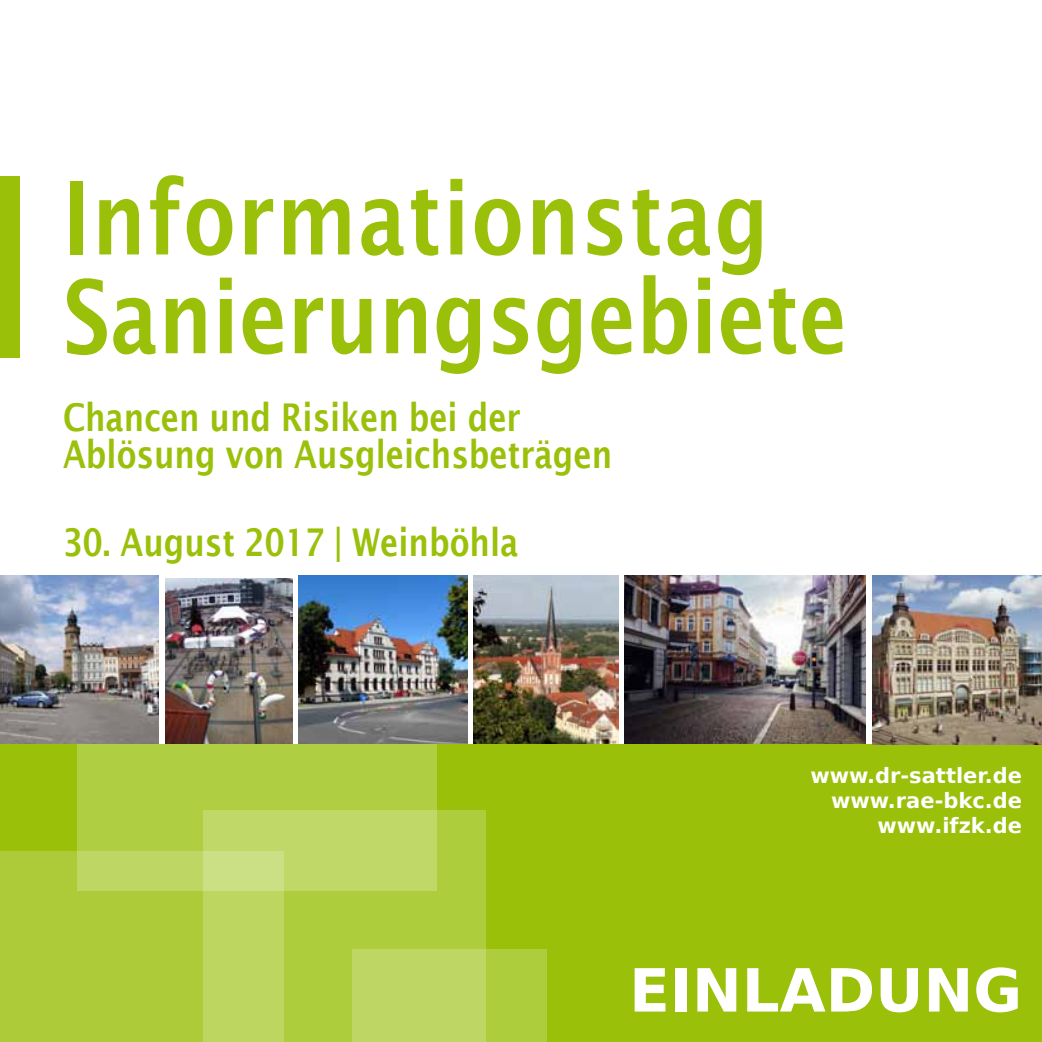
<style>
.page{position:relative;width:1042px;height:1042px;background:#fff}
.page>*{position:absolute;margin:0;border:0;box-sizing:border-box;transform-origin:0 0}
.t1{font:600 101.15px/98.7px "Lucida Sans";letter-spacing:.02em;color:#9ac00a;scale:.81 1}
.t2{font:700 59.5px "DejaVu Sans";color:#fff}
.t3{font:600 38.32px/37.4px "Lucida Sans";color:#9ac00a;scale:.81 1}
.t4{font:700 21px/25.2px "DejaVu Sans";color:#fff;text-align:right}
</style>
<div class="page">
<div style="left:0;top:176px;width:20px;height:181px;background:#9ac00a"></div>
<img style="left:0;top:575px;width:159px;height:169px">
<img style="left:165px;top:578px;width:128px;height:166px">
<img style="left:299px;top:575px;width:169px;height:169px">
<img style="left:474px;top:575px;width:144px;height:169px">
<img style="left:624px;top:575px;width:241px;height:169px">
<div style="left:0;top:744px;width:1042px;height:298px;background:#9ac00a"></div>
<div style="left:77px;top:744px;width:360px;height:146px;background:#b0ce41"></div>
<svg style="left:203px;top:810px;width:283px;height:232px;background:#b5d14e"></svg>
<svg style="left:0;top:851px;width:284px;height:191px;background:#b3cf49"></svg>
<svg style="left:352px;top:949px;width:195px;height:93px;background:#b8d357"></svg>
<img style="left:872px;top:575px;width:170px;height:169px">
<h1 class="t1" style="left:63px;top:168px;width:969px">Informationstag<br>Sanierungsgebiete</h1>
<p class="t3" style="left:63px;top:398px;width:679px">Chancen und Risiken bei der<br>Ablösung von Ausgleichsbeträgen</p>
<p class="t3" style="left:63px;top:523px;width:564px">30. August 2017 | Weinböhla</p>
<p class="t4" style="left:810px;top:762px;width:213px">www.dr-sattler.de www.rae-bkc.de www.ifzk.de</p>
<h2 class="t2" style="left:629px;top:941px;width:394px">EINLADUNG</h2>
</div>
